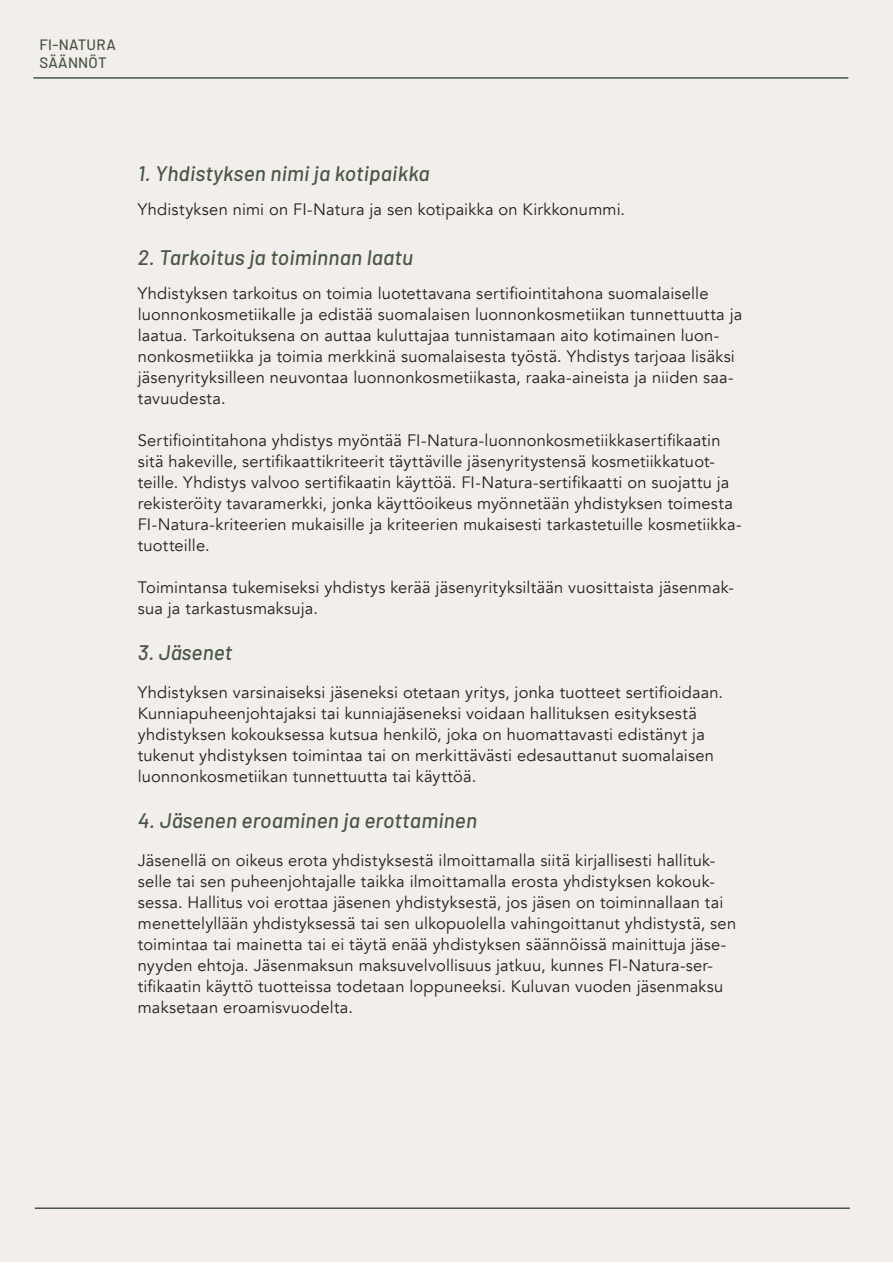
<style>
.page{position:relative;width:893px;height:1263px;background:#fff}
.page>*{position:absolute;margin:0;border:0;box-sizing:border-box;transform-origin:0 0}
.Väliotsikko{font:italic 500 21px "Barlow";letter-spacing:.01em;color:#495643}
.leipis{font:16.5px/21px "Avenir";letter-spacing:.01em;color:#231f20}
.t1{font:500 15px/18px "Barlow";letter-spacing:.02em;color:#495643}
</style>
<div class="page">
<div style="left:1px;top:1px;width:892px;height:1261px;background:#f1eeeb"></div>
<hr style="left:33px;top:77px;width:815px;height:2px;background:#495643">
<hr style="left:35px;top:1207px;width:815px;height:2px;background:#495643">
<p class="t1" style="left:39px;top:34px;width:78px">FI-NATURA<br>SÄÄNNÖT</p>
<p class="Väliotsikko" style="left:138px;top:158px;width:293px">1. Yhdistyksen nimi ja kotipaikka</p>
<p class="leipis" style="left:138px;top:199px;width:489px">Yhdistyksen nimi on FI-Natura ja sen kotipaikka on Kirkkonummi.</p>
<p class="Väliotsikko" style="left:138px;top:242px;width:277px">2. Tarkoitus ja toiminnan laatu</p>
<p class="leipis" style="left:138px;top:283px;width:606px">Yhdistyksen tarkoitus on toimia luotettavana sertifiointitahona suomalaiselle luonnonkosmetiikalle ja edistää suomalaisen luonnonkosmetiikan tunnettuutta ja laatua. Tarkoituksena on auttaa kuluttajaa tunnistamaan aito kotimainen luon&shy;nonkosmetiikka ja toimia merkkinä suomalaisesta työstä. Yhdistys tarjoaa lisäksi jäsenyrityksilleen neuvontaa luonnonkosmetiikasta, raaka-aineista ja niiden saa&shy;tavuudesta.</p>
<p class="leipis" style="left:138px;top:430px;width:605px">Sertifiointitahona yhdistys myöntää FI-Natura-luonnonkosmetiikkasertifikaatin sitä hakeville, sertifikaattikriteerit täyttäville jäsenyritystensä kosmetiikkatuot&shy;teille. Yhdistys valvoo sertifikaatin käyttöä. FI-Natura-sertifikaatti on suojattu ja rekisteröity tavaramerkki, jonka käyttöoikeus myönnetään yhdistyksen toimesta FI-Natura-kriteerien mukaisille ja kriteerien mukaisesti tarkastetuille kosmetiikka&shy;tuotteille.</p>
<p class="leipis" style="left:138px;top:577px;width:598px">Toimintansa tukemiseksi yhdistys kerää jäsenyrityksiltään vuosittaista jäsenmak&shy;sua ja tarkastusmaksuja.</p>
<p class="Väliotsikko" style="left:138px;top:637px;width:96px">3. Jäsenet</p>
<p class="leipis" style="left:138px;top:682px;width:587px">Yhdistyksen varsinaiseksi jäseneksi otetaan yritys, jonka tuotteet sertifioidaan.<br>Kunniapuheenjohtajaksi tai kunniajäseneksi voidaan hallituksen esityksestä yhdistyksen kokouksessa kutsua henkilö, joka on huomattavasti edistänyt ja tukenut yhdistyksen toimintaa tai on merkittävästi edesauttanut suomalaisen luonnonkosmetiikan tunnettuutta tai käyttöä.</p>
<p class="Väliotsikko" style="left:138px;top:805px;width:341px">4. Jäsenen eroaminen ja erottaminen</p>
<p class="leipis" style="left:138px;top:850px;width:600px">Jäsenellä on oikeus erota yhdistyksestä ilmoittamalla siitä kirjallisesti hallituk&shy;selle tai sen puheenjohtajalle taikka ilmoittamalla erosta yhdistyksen kokouk&shy;sessa. Hallitus voi erottaa jäsenen yhdistyksestä, jos jäsen on toiminnallaan tai menettelyllään yhdistyksessä tai sen ulkopuolella vahingoittanut yhdistystä, sen toimintaa tai mainetta tai ei täytä enää yhdistyksen säännöissä mainittuja jäse&shy;nyyden ehtoja. Jäsenmaksun maksuvelvollisuus jatkuu, kunnes FI-Natura-ser&shy;tifikaatin käyttö tuotteissa todetaan loppuneeksi. Kuluvan vuoden jäsenmaksu maksetaan eroamisvuodelta.</p>
</div>
